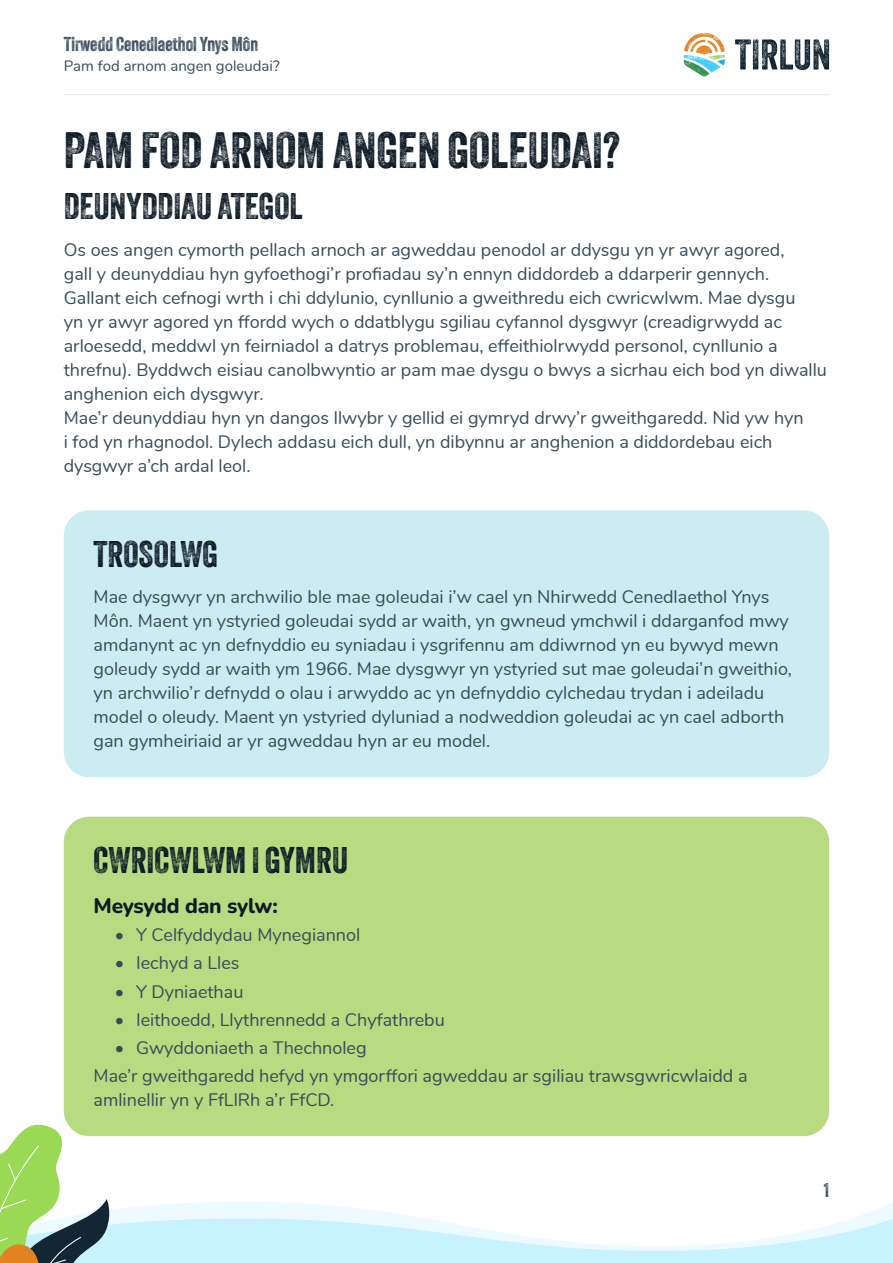
<style>
.page{position:relative;width:893px;height:1263px;background:#fff}
.page>*{position:absolute;margin:0;border:0;box-sizing:border-box;transform-origin:0 0}
.Page_heading{font:49.5px "Veneer Two";color:#0e1a25}
.Page_sub_heading{font:36px "Veneer Two";color:#0e1a25}
.Key_activity_heading{font:36px "Veneer Two";color:#0e1a25}
.Page_section_heading{font:800 21px "Nunito";letter-spacing:-.02em;color:#0e1a25}
.t1{font:19.5px "Veneer Two";color:#374c5a}
.Body_text{font:18px/24px "Nunito";color:#374c5a}
.t2{font:15px "Nunito";color:#374c5a}
</style>
<div class="page">
<svg style="left:735px;top:39px;width:94px;height:31px"></svg>
<svg style="left:684px;top:33px;width:41px;height:44px"></svg>
<hr style="left:64px;top:94px;width:765px;height:1px;background:#e6e7e9">
<div style="left:64px;top:817px;width:765px;height:319px;background:#b8da81;border-radius:26px"></div>
<svg style="left:0;top:1117px;width:893px;height:146px"></svg>
<div style="left:64px;top:510px;width:765px;height:267px;background:#cbedf1;border-radius:26px"></div>
<p class="t1" style="left:64px;top:32px;width:196px">Tirwedd Cenedlaethol Ynys Môn</p>
<p class="t2" style="left:64px;top:54px;width:217px">Pam fod arnom angen goleudai?</p>
<p class="Page_heading" style="left:64px;top:120px;width:558px">PAM FOD ARNOM ANGEN GOLEUDAI?</p>
<p class="Key_activity_heading" style="left:64px;top:184px;width:241px">DEUNYDDIAU ATEGOL</p>
<p class="Body_text" style="left:64px;top:236px;width:765px">Os oes angen cymorth pellach arnoch ar agweddau penodol ar ddysgu yn yr awyr agored,<br>gall y deunyddiau hyn gyfoethogi’r profiadau sy’n ennyn diddordeb a ddarperir gennych.<br>Gallant eich cefnogi wrth i chi ddylunio, cynllunio a gweithredu eich cwricwlwm. Mae dysgu<br>yn yr awyr agored yn ffordd wych o ddatblygu sgiliau cyfannol dysgwyr (creadigrwydd ac arloesedd, meddwl yn feirniadol a datrys problemau, effeithiolrwydd personol, cynllunio a threfnu). Byddwch eisiau canolbwyntio ar pam mae dysgu o bwys a sicrhau eich bod yn diwallu anghenion eich dysgwyr.</p>
<p class="Body_text" style="left:64px;top:404px;width:741px">Mae’r deunyddiau hyn yn dangos llwybr y gellid ei gymryd drwy’r gweithgaredd. Nid yw hyn i fod yn rhagnodol. Dylech addasu eich dull, yn dibynnu ar anghenion a diddordebau eich dysgwyr a’ch ardal leol.</p>
<p class="Page_sub_heading" style="left:94px;top:532px;width:126px">TROSOLWG</p>
<p class="Body_text" style="left:94px;top:584px;width:700px">Mae dysgwyr yn archwilio ble mae goleudai i’w cael yn Nhirwedd Cenedlaethol Ynys Môn. Maent yn ystyried goleudai sydd ar waith, yn gwneud ymchwil i ddarganfod mwy amdanynt ac yn defnyddio eu syniadau i ysgrifennu am ddiwrnod yn eu bywyd mewn goleudy sydd ar waith ym 1966. Mae dysgwyr yn ystyried sut mae goleudai’n gweithio, yn archwilio’r defnydd o olau i arwyddo ac yn defnyddio cylchedau trydan i adeiladu model o oleudy. Maent yn ystyried dyluniad a nodweddion goleudai ac yn cael adborth gan gymheiriaid ar yr agweddau hyn ar eu model.</p>
<p class="Page_sub_heading" style="left:94px;top:838px;width:256px">CWRICWLWM I GYMRU</p>
<p class="Page_section_heading" style="left:94px;top:890px;width:186px">Meysydd dan sylw:</p>
<p class="Body_text" style="left:115px;top:922px;width:247px">• Y Celfyddydau Mynegiannol</p>
<p class="Body_text" style="left:115px;top:950px;width:126px">• Iechyd a Lles</p>
<p class="Body_text" style="left:115px;top:978px;width:130px">• Y Dyniaethau</p>
<p class="Body_text" style="left:115px;top:1006px;width:331px">• Ieithoedd, Llythrennedd a Chyfathrebu</p>
<p class="Body_text" style="left:115px;top:1035px;width:253px">• Gwyddoniaeth a Thechnoleg</p>
<p class="Body_text" style="left:94px;top:1063px;width:656px">Mae’r gweithgaredd hefyd yn ymgorffori agweddau ar sgiliau trawsgwricwlaidd a amlinellir yn y FfLlRh a’r FfCD.</p>
<p class="t1" style="left:824px;top:1178px;width:7px">1</p>
</div>
